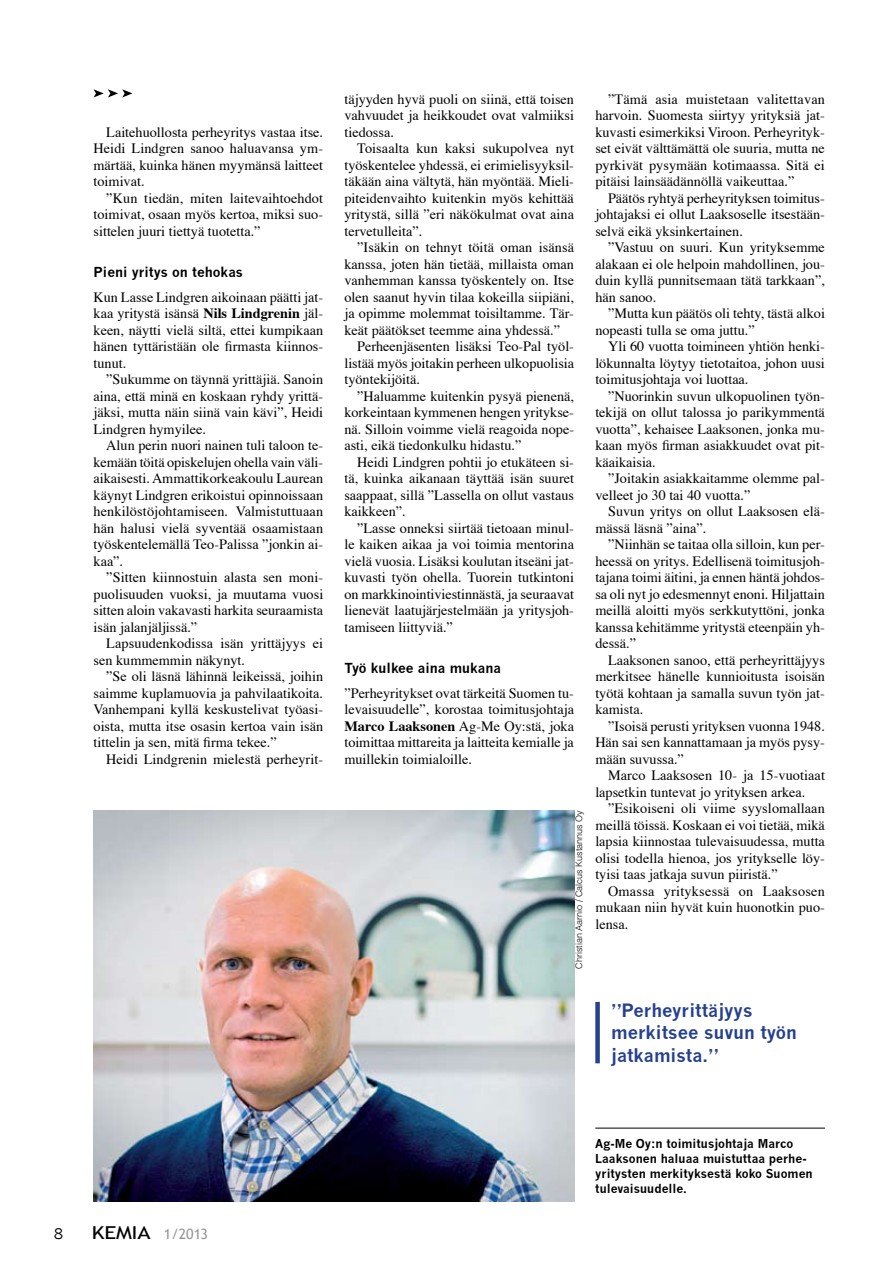
<style>
.page{position:relative;width:893px;height:1263px;background:#fff}
.page>*{position:absolute;margin:0;border:0;box-sizing:border-box;transform-origin:0 0}
.t1{font:700 18px/22.5px "News Gothic";color:#25408f}
.t2{font:14.25px/16.5px "Times";color:#000;text-align:justify}
.t3{font:14.25px "Trebuchet MS";color:#939598}
.t4{font:14.25px "News Gothic";color:#000}
.t5{font:700 13.5px "News Gothic";color:#000}
.t6{font:700 12px/15px "News Gothic";color:#000}
.t7{font:300 9px "Helvetica";color:#000}
.s1{font-weight:700}
.s2{font-size:17.85px;color:#000}
</style>
<div class="page">
<svg style="left:94px;top:89px;width:38px;height:8px"></svg>
<img style="left:94px;top:810px;width:480px;height:391px">
<hr style="left:595px;top:1128px;width:230px;height:1px;background:#000">
<div style="left:595px;top:1002px;width:5px;height:61px;background:#25408f"></div>
<p class="t2" style="left:94px;top:122px;width:231px;text-indent:13px">Laitehuollosta perheyritys vastaa itse.<br>Heidi Lindgren sanoo haluavansa ym&shy;märtää, kuinka hänen myymänsä laitteet toimivat.</p>
<p class="t2" style="left:94px;top:188px;width:231px;text-indent:13px">”Kun tiedän, miten laitevaihtoehdot toimivat, osaan myös kertoa, miksi suo&shy;sittelen juuri tiettyä tuotetta.”</p>
<p class="t5" style="left:94px;top:264px;width:151px">Pieni yritys on tehokas</p>
<p class="t2" style="left:94px;top:287px;width:231px">Kun Lasse Lindgren aikoinaan päätti jat&shy;kaa yritystä isänsä <span class="s1">Nils Lindgrenin</span> jäl&shy;keen, näytti vielä siltä, ettei kumpikaan hänen tyttäristään ole firmasta kiinnos&shy;tunut.</p>
<p class="t2" style="left:94px;top:370px;width:231px;text-indent:13px">”Sukumme on täynnä yrittäjiä. Sanoin aina, että minä en koskaan ryhdy yrittä&shy;jäksi, mutta näin siinä vain kävi”, Heidi Lindgren hymyilee.</p>
<p class="t2" style="left:94px;top:436px;width:231px;text-indent:13px">Alun perin nuori nainen tuli taloon te&shy;kemään töitä opiskelujen ohella vain väli&shy;aikaisesti. Ammattikorkeakoulu Laurean käynyt Lindgren erikoistui opinnoissaan henkilöstöjohtamiseen. Valmistuttuaan hän halusi vielä syventää osaamistaan työskentelemällä Teo-Palissa ”jonkin ai&shy;kaa”.</p>
<p class="t2" style="left:94px;top:568px;width:231px;text-indent:13px">”Sitten kiinnostuin alasta sen moni&shy;puolisuuden vuoksi, ja muutama vuosi sitten aloin vakavasti harkita seuraamista isän jalanjäljissä.”</p>
<p class="t2" style="left:94px;top:634px;width:231px;text-indent:13px">Lapsuudenkodissa isän yrittäjyys ei sen kummemmin näkynyt.</p>
<p class="t2" style="left:94px;top:667px;width:231px;text-indent:13px">”Se oli läsnä lähinnä leikeissä, joihin saimme kuplamuovia ja pahvilaatikoita.<br>Vanhempani kyllä keskustelivat työasi&shy;oista, mutta itse osasin kertoa vain isän tittelin ja sen, mitä firma tekee.”</p>
<p class="t2" style="left:106px;top:749px;width:218px">Heidi Lindgrenin mielestä perheyrit-</p>
<p class="t2" style="left:344px;top:89px;width:231px">täjyyden hyvä puoli on siinä, että toisen vahvuudet ja heikkoudet ovat valmiiksi tiedossa.</p>
<p class="t2" style="left:344px;top:139px;width:231px;text-indent:13px">Toisaalta kun kaksi sukupolvea nyt työskentelee yhdessä, ei erimielisyyksil&shy;täkään aina vältytä, hän myöntää. Mieli&shy;piteidenvaihto kuitenkin myös kehittää yritystä, sillä ”eri näkökulmat ovat aina tervetulleita”.</p>
<p class="t2" style="left:357px;top:238px;width:218px">”Isäkin on tehnyt töitä oman isänsä</p>
<p class="t2" style="left:344px;top:254px;width:231px">kanssa, joten hän tietää, millaista oman</p>
<p class="t2" style="left:344px;top:271px;width:231px">vanhemman kanssa työskentely on. Itse</p>
<p class="t2" style="left:344px;top:287px;width:231px">olen saanut hyvin tilaa kokeilla siipiäni,</p>
<p class="t2" style="left:344px;top:304px;width:231px">ja opimme molemmat toisiltamme. Tär-</p>
<p class="t2" style="left:344px;top:320px;width:217px">keät päätökset teemme aina yhdessä.”</p>
<p class="t2" style="left:357px;top:337px;width:218px">Perheenjäsenten lisäksi Teo-Pal työl-</p>
<p class="t2" style="left:344px;top:353px;width:231px">listää myös joitakin perheen ulkopuolisia</p>
<p class="t2" style="left:344px;top:370px;width:77px">työntekijöitä.</p>
<p class="t2" style="left:357px;top:386px;width:218px">”Haluamme kuitenkin pysyä pienenä,</p>
<p class="t2" style="left:344px;top:403px;width:231px">korkeintaan kymmenen hengen yritykse-</p>
<p class="t2" style="left:344px;top:419px;width:231px">nä. Silloin voimme vielä reagoida nope-</p>
<p class="t2" style="left:344px;top:436px;width:178px">asti, eikä tiedonkulku hidastu.”</p>
<p class="t2" style="left:357px;top:452px;width:218px">Heidi Lindgren pohtii jo etukäteen si-</p>
<p class="t2" style="left:344px;top:469px;width:231px">tä, kuinka aikanaan täyttää isän suuret</p>
<p class="t2" style="left:344px;top:485px;width:231px">saappaat, sillä ”Lassella on ollut vastaus</p>
<p class="t2" style="left:344px;top:502px;width:63px">kaikkeen”.</p>
<p class="t2" style="left:357px;top:518px;width:218px">”Lasse onneksi siirtää tietoaan minul-</p>
<p class="t2" style="left:344px;top:535px;width:231px">le kaiken aikaa ja voi toimia mentorina</p>
<p class="t2" style="left:344px;top:551px;width:231px">vielä vuosia. Lisäksi koulutan itseäni jat-</p>
<p class="t2" style="left:344px;top:568px;width:231px">kuvasti työn ohella. Tuorein tutkintoni</p>
<p class="t2" style="left:344px;top:584px;width:231px">on markkinointiviestinnästä, ja seuraavat</p>
<p class="t2" style="left:344px;top:601px;width:231px">lienevät laatujärjestelmään ja yritysjoh-</p>
<p class="t2" style="left:344px;top:617px;width:110px">tamiseen liittyviä.”</p>
<p class="t5" style="left:344px;top:660px;width:158px">Työ kulkee aina mukana</p>
<p class="t2" style="left:344px;top:683px;width:231px">”Perheyritykset ovat tärkeitä Suomen tu&shy;levaisuudelle”, korostaa toimitusjohtaja <span class="s1">Marco Laaksonen</span> Ag-Me Oy:stä, joka toimittaa mittareita ja laitteita kemialle ja muillekin toimialoille.</p>
<p class="t7" style="left:573px;top:969px;width:160px;rotate:-90deg">Christian Aarnio / Calcus Kustannus Oy</p>
<p class="t2" style="left:595px;top:89px;width:231px;text-indent:13px">”Tämä asia muistetaan valitettavan harvoin. Suomesta siirtyy yrityksiä jat&shy;kuvasti esimerkiksi Viroon. Perheyrityk&shy;set eivät välttämättä ole suuria, mutta ne pyrkivät pysymään kotimaassa. Sitä ei pitäisi lainsäädännöllä vaikeuttaa.”</p>
<p class="t2" style="left:595px;top:188px;width:231px;text-indent:13px">Päätös ryhtyä perheyrityksen toimitus&shy;johtajaksi ei ollut Laaksoselle itsestään&shy;selvä eikä yksinkertainen.</p>
<p class="t2" style="left:595px;top:238px;width:231px;text-indent:13px">”Vastuu on suuri. Kun yrityksemme alakaan ei ole helpoin mahdollinen, jou&shy;duin kyllä punnitsemaan tätä tarkkaan”, hän sanoo.</p>
<p class="t2" style="left:595px;top:304px;width:231px;text-indent:13px">”Mutta kun päätös oli tehty, tästä alkoi nopeasti tulla se oma juttu.”</p>
<p class="t2" style="left:595px;top:337px;width:231px;text-indent:13px">Yli 60 vuotta toimineen yhtiön henki&shy;lökunnalta löytyy tietotaitoa, johon uusi toimitusjohtaja voi luottaa.</p>
<p class="t2" style="left:595px;top:386px;width:231px;text-indent:13px">”Nuorinkin suvun ulkopuolinen työn&shy;tekijä on ollut talossa jo parikymmentä vuotta”, kehaisee Laaksonen, jonka mu&shy;kaan myös firman asiakkuudet ovat pit&shy;käaikaisia.</p>
<p class="t2" style="left:595px;top:469px;width:231px;text-indent:13px">”Joitakin asiakkaitamme olemme pal&shy;velleet jo 30 tai 40 vuotta.”</p>
<p class="t2" style="left:595px;top:502px;width:231px;text-indent:13px">Suvun yritys on ollut Laaksosen elä&shy;mässä läsnä ”aina”.</p>
<p class="t2" style="left:595px;top:535px;width:231px;text-indent:13px">”Niinhän se taitaa olla silloin, kun per&shy;heessä on yritys. Edellisenä toimitusjoh&shy;tajana toimi äitini, ja ennen häntä johdos&shy;sa oli nyt jo edesmennyt enoni. Hiljattain meillä aloitti myös serkkutyttöni, jonka kanssa kehitämme yritystä eteenpäin yh&shy;dessä.”</p>
<p class="t2" style="left:595px;top:650px;width:231px;text-indent:13px">Laaksonen sanoo, että perheyrittäjyys merkitsee hänelle kunnioitusta isoisän työtä kohtaan ja samalla suvun työn jat&shy;kamista.</p>
<p class="t2" style="left:595px;top:716px;width:231px;text-indent:13px">”Isoisä perusti yrityksen vuonna 1948.<br>Hän sai sen kannattamaan ja myös pysy&shy;mään suvussa.”</p>
<p class="t2" style="left:595px;top:766px;width:231px;text-indent:13px">Marco Laaksosen 10- ja 15-vuotiaat lapsetkin tuntevat jo yrityksen arkea.</p>
<p class="t2" style="left:595px;top:799px;width:231px;text-indent:13px">”Esikoiseni oli viime syyslomallaan meillä töissä. Koskaan ei voi tietää, mikä lapsia kiinnostaa tulevaisuudessa, mutta olisi todella hienoa, jos yritykselle löy&shy;tyisi taas jatkaja suvun piiristä.”</p>
<p class="t2" style="left:595px;top:881px;width:231px;text-indent:13px">Omassa yrityksessä on Laaksosen mukaan niin hyvät kuin huonotkin puo&shy;lensa.</p>
<p class="t1" style="left:611px;top:999px;width:187px">”Perheyrittäjyys merkitsee suvun työn jatkamista.”</p>
<p class="t4" style="left:54px;top:1226px;width:10px">8</p>
<p class="t3" style="left:92px;top:1226px;width:117px"><span class="s2">KEMIA</span> 1/2013</p>
<p class="t6" style="left:595px;top:1136px;width:219px">Ag-Me Oy:n toimitusjohtaja Marco<br>Laaksonen haluaa muistuttaa perhe&shy;yritysten merkityksestä koko Suomen tulevaisuudelle.</p>
</div>
